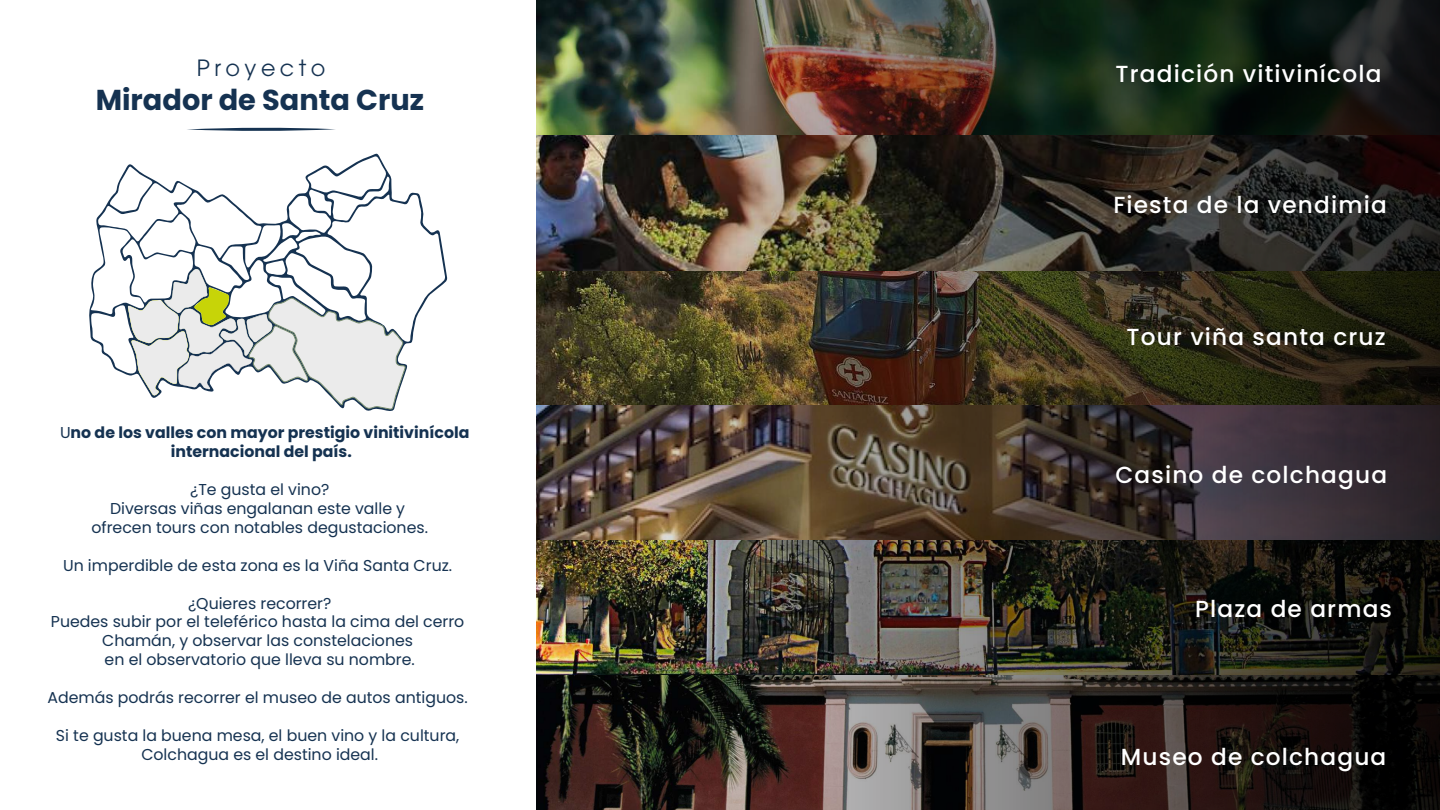
<style>
.page{position:relative;width:1440px;height:810px;background:#fff}
.page>*{position:absolute;margin:0;border:0;box-sizing:border-box;transform-origin:0 0}
.t1{font:700 28.8px "Poppins";color:#153251}
.t2{font:500 23.25px "Poppins";letter-spacing:.05em;color:#fff}
.t3{font:22.27px "ITC Avant Garde Pro";letter-spacing:.2em;color:#153251}
.t4{font:15.75px/18.9px "Poppins";color:#153251;text-align:center}
.t5{font:700 15.75px/18.9px "Poppins";color:#153251;text-align:center}
.s1{font-weight:400}
</style>
<div class="page">
<img style="left:536px;top:0;width:904px;height:810px">
<svg style="left:89px;top:153px;width:359px;height:258px"></svg>
<svg style="left:128px;top:269px;width:278px;height:141px"></svg>
<svg style="left:187px;top:127px;width:148px;height:4px"></svg>
<h3 class="t3" style="left:197px;top:54px;width:130px">Proyecto</h3>
<h1 class="t1" style="left:96px;top:83px;width:330px">Mirador de Santa Cruz</h1>
<p class="t5" style="left:60px;top:424px;width:411px"><span class="s1">U</span>no de los valles con mayor prestigio vinitivinícola internacional del país.</p>
<p class="t4" style="left:91px;top:480px;width:338px">¿Te gusta el vino?<br>Diversas viñas engalanan este valle y ofrecen tours con notables degustaciones.</p>
<p class="t4" style="left:63px;top:556px;width:391px">Un imperdible de esta zona es la Viña Santa Cruz.</p>
<p class="t4" style="left:51px;top:594px;width:415px">¿Quieres recorrer?<br>Puedes subir por el teleférico hasta la cima del cerro Chamán, y observar las constelaciones<br>en el observatorio que lleva su nombre.</p>
<p class="t4" style="left:48px;top:688px;width:422px">Además podrás recorrer el museo de autos antiguos.</p>
<p class="t4" style="left:56px;top:726px;width:405px">Si te gusta la buena mesa, el buen vino y la cultura,<br>Colchagua es el destino ideal.</p>
<h2 class="t2" style="left:1116px;top:60px;width:267px">Tradición vitivinícola</h2>
<h2 class="t2" style="left:1113px;top:192px;width:275px">Fiesta de la vendimia</h2>
<h2 class="t2" style="left:1127px;top:323px;width:261px">Tour viña santa cruz</h2>
<h2 class="t2" style="left:1115px;top:461px;width:273px">Casino de colchagua</h2>
<h2 class="t2" style="left:1195px;top:595px;width:198px">Plaza de armas</h2>
<h2 class="t2" style="left:1121px;top:743px;width:267px">Museo de colchagua</h2>
</div>
